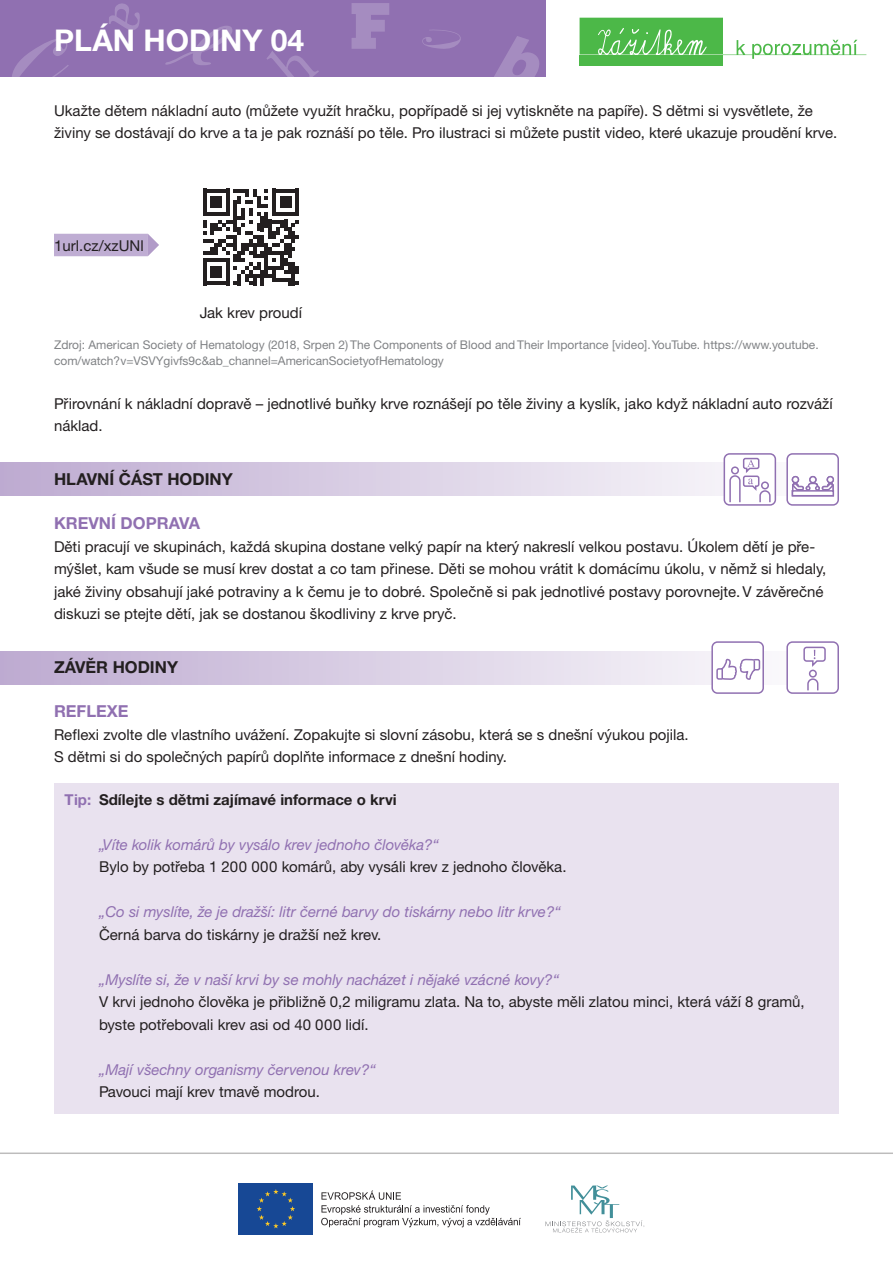
<style>
.page{position:relative;width:893px;height:1263px;background:#fff}
.page>*{position:absolute;margin:0;border:0;box-sizing:border-box;transform-origin:0 0}
.t1{font:700 30px "Helvetica Neue CE";color:#fff}
.t2{font:700 16.5px "Helvetica Neue CE";color:#231f20}
.t3{font:700 16.5px "Helvetica Neue CE";color:#9070b1}
.t4{font:15px/22.5px "Helvetica Neue CE";color:#231f20}
.t5{font:italic 15px "Helvetica Neue CE";color:#9070b1}
.t6{font:700 15px "Helvetica Neue CE";color:#231f20}
.TEXT{font:700 15px "Helvetica Neue CE";color:#9070b1}
.t7{font:12px/16.5px "Helvetica Neue CE";color:#808285}
</style>
<div class="page">
<div style="left:0;top:0;width:546px;height:77px;background:#9070b1"></div>
<svg style="left:109px;top:3px;width:31px;height:27px"></svg>
<svg style="left:494px;top:36px;width:45px;height:41px"></svg>
<svg style="left:12px;top:38px;width:57px;height:39px"></svg>
<svg style="left:165px;top:26px;width:67px;height:39px"></svg>
<svg style="left:352px;top:3px;width:37px;height:46px"></svg>
<svg style="left:267px;top:51px;width:52px;height:26px"></svg>
<svg style="left:422px;top:29px;width:39px;height:20px"></svg>
<svg style="left:580px;top:17px;width:287px;height:49px"></svg>
<hr style="left:0;top:1152px;width:893px;height:2px;background:#231f20">
<svg style="left:321px;top:1190px;width:200px;height:37px"></svg>
<div style="left:237px;top:1181px;width:78px;height:56px;background:linear-gradient(to right,#fff,#fff)"></div>
<div style="left:239px;top:1183px;width:74px;height:51px;background:#174895"></div>
<svg style="left:257px;top:1189px;width:38px;height:39px"></svg>
<svg style="left:545px;top:1185px;width:100px;height:47px"></svg>
<svg style="left:0;top:463px;width:777px;height:33px"></svg>
<svg style="left:0;top:651px;width:711px;height:33px"></svg>
<div style="left:724px;top:454px;width:51px;height:51px;background:#fff;border-radius:5px"></div>
<div style="left:724px;top:453px;width:52px;height:53px;border:2px solid #9070b1;border-radius:5px"></div>
<svg style="left:729px;top:457px;width:42px;height:47px"></svg>
<div style="left:786px;top:453px;width:53px;height:53px;border:2px solid #9070b1;border-radius:5px"></div>
<div style="left:809px;top:476px;width:8px;height:7px;border:2px solid #9070b1;border-radius:50%"></div>
<div style="left:827px;top:476px;width:7px;height:7px;border:2px solid #9070b1;border-radius:50%"></div>
<div style="left:792px;top:476px;width:7px;height:7px;border:2px solid #9070b1;border-radius:50%"></div>
<svg style="left:791px;top:477px;width:44px;height:18px"></svg>
<svg style="left:792px;top:490px;width:42px;height:6px"></svg>
<div style="left:711px;top:641px;width:53px;height:53px;border:2px solid #9070b1;border-radius:5px"></div>
<svg style="left:716px;top:658px;width:45px;height:22px"></svg>
<div style="left:786px;top:641px;width:53px;height:53px;border:2px solid #9070b1;border-radius:5px"></div>
<svg style="left:806px;top:678px;width:13px;height:14px"></svg>
<div style="left:809px;top:670px;width:8px;height:8px;border:2px solid #9070b1;border-radius:50%"></div>
<svg style="left:803px;top:646px;width:23px;height:21px"></svg>
<div style="left:54px;top:234px;width:94px;height:22px;background:#bfadd3"></div>
<svg style="left:148px;top:234px;width:11px;height:22px"></svg>
<div style="left:54px;top:783px;width:785px;height:331px;background:#e9e2ef"></div>
<svg style="left:203px;top:189px;width:96px;height:96px"></svg>
<h1 class="t1" style="left:54px;top:22px;width:252px">PLÁN HODINY 04</h1>
<p class="t4" style="left:54px;top:100px;width:785px">Ukažte dětem nákladní auto (můžete využít hračku, popřípadě si jej vytiskněte na papíře). S dětmi si vysvětlete, že živiny se dostávají do krve a ta je pak roznáší po těle. Pro ilustraci si můžete pustit video, které ukazuje proudění krve.</p>
<p class="t4" style="left:54px;top:235px;width:91px">1url.cz/xzUNl</p>
<p class="t4" style="left:200px;top:301px;width:104px">Jak krev proudí</p>
<p class="t7" style="left:54px;top:336px;width:766px">Zdroj: American Society of Hematology (2018, Srpen 2) The Components of Blood and Their Importance [video]. YouTube. https://www.youtube. com/watch?v=VSVYgivfs9c&amp;ab_channel=AmericanSocietyofHematology</p>
<p class="t4" style="left:54px;top:392px;width:780px">Přirovnání k nákladní dopravě jednotlivé buňky krve roznášejí po těle živiny a kyslík, jako když nákladní auto rozváží náklad.</p>
<p class="t2" style="left:54px;top:469px;width:180px">HLAVNÍ ČÁST HODINY</p>
<p class="t3" style="left:54px;top:513px;width:148px">KREVNÍ DOPRAVA</p>
<p class="t4" style="left:54px;top:535px;width:774px">Děti pracují ve skupinách, každá skupina dostane velký papír na který nakreslí velkou postavu. Úkolem dětí je pře&shy;mýšlet, kam všude se musí krev dostat a co tam přinese. Děti se mohou vrátit k domácímu úkolu, v němž si hledaly, jaké živiny obsahují jaké potraviny a k čemu je to dobré. Společně si pak jednotlivé postavy porovnejte. V závěrečné diskuzi se ptejte dětí, jak se dostanou škodliviny z krve pryč.</p>
<p class="t2" style="left:54px;top:657px;width:126px">ZÁVĚR HODINY</p>
<p class="t3" style="left:54px;top:701px;width:76px">REFLEXE</p>
<p class="t4" style="left:54px;top:723px;width:636px">Reflexi zvolte dle vlastního uvážení. Zopakujte si slovní zásobu, která se s dnešní výukou pojila.</p>
<p class="t4" style="left:54px;top:746px;width:454px">S dětmi si do společných papírů doplňte informace z dnešní hodiny.</p>
<p class="TEXT" style="left:65px;top:790px;width:28px">Tip:</p>
<p class="t6" style="left:99px;top:790px;width:299px">Sdílejte s dětmi zajímavé informace o krvi</p>
<p class="t5" style="left:99px;top:835px;width:341px">„Víte kolik komárů by vysálo krev jednoho člověka?“</p>
<p class="t4" style="left:99px;top:856px;width:469px">Bylo by potřeba 1 200 000 komárů, aby vysáli krev z jednoho člověka.</p>
<p class="t5" style="left:99px;top:903px;width:463px">„Co si myslíte, že je dražší: litr černé barvy do tiskárny nebo litr krve?“</p>
<p class="t4" style="left:99px;top:923px;width:284px">Černá barva do tiskárny je dražší než krev.</p>
<p class="t5" style="left:99px;top:970px;width:461px">„Myslíte si, že v naší krvi by se mohly nacházet i nějaké vzácné kovy?“</p>
<p class="t4" style="left:99px;top:991px;width:707px">V krvi jednoho člověka je přibližně 0,2 miligramu zlata. Na to, abyste měli zlatou minci, která váží 8 gramů, byste potřebovali krev asi od 40 000 lidí.</p>
<p class="t5" style="left:99px;top:1060px;width:278px">„Mají všechny organismy červenou krev?“</p>
<p class="t4" style="left:99px;top:1081px;width:222px">Pavouci mají krev tmavě modrou.</p>
</div>
